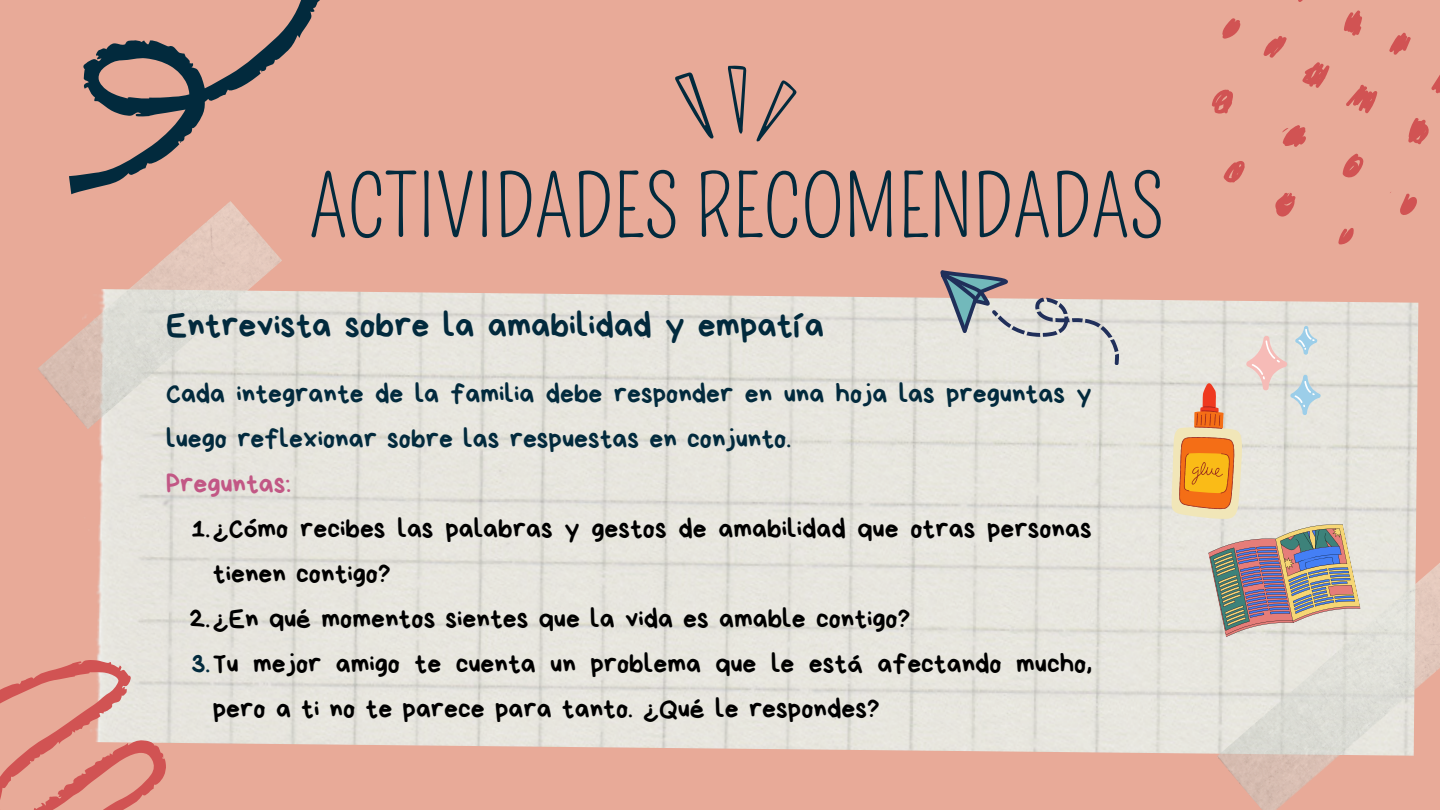
<style>
.page{position:relative;width:1440px;height:810px;background:#e8aa98}
.page>*{position:absolute;margin:0;border:0;box-sizing:border-box;transform-origin:0 0}
.t1{font:84px "Pompiere";color:#022a3d}
.t2{font:35.6px "Bryndan Write";color:#022a3d}
.t3{font:27.5px "Bryndan Write";color:#000}
.t4{font:27.5px/45px "Bryndan Write";color:#022a3d}
.t5{font:27.5px "Bryndan Write";color:#c25785}
.s1{color:#022a3d}
</style>
<div class="page">
<img style="left:97px;top:291px;width:1321px;height:463px">
<img style="left:38px;top:201px;width:244px;height:228px">
<img style="left:1216px;top:558px;width:224px;height:252px">
<svg style="left:1212px;top:0;width:228px;height:245px"></svg>
<svg style="left:940px;top:270px;width:179px;height:95px"></svg>
<svg style="left:675px;top:65px;width:122px;height:77px"></svg>
<svg style="left:69px;top:0;width:251px;height:194px"></svg>
<svg style="left:0;top:660px;width:166px;height:150px"></svg>
<svg style="left:1172px;top:325px;width:189px;height:312px;background:#d5c8ba"></svg>
<h1 class="t1" style="left:309px;top:158px;width:857px">ACTIVIDADES RECOMENDADAS</h1>
<p class="t2" style="left:166px;top:308px;width:659px">Entrevista sobre la amabilidad y empatía</p>
<p class="t4" style="left:166px;top:371px;width:927px">Cada integrante de la familia debe responder en una hoja las preguntas y luego reflexionar sobre las respuestas en conjunto.</p>
<p class="t5" style="left:166px;top:470px;width:127px">Preguntas:</p>
<p class="t3" style="left:192px;top:515px;width:902px">1.¿Cómo recibes las palabras y gestos de amabilidad que otras personas</p>
<p class="t3" style="left:213px;top:560px;width:179px">tienen contigo?</p>
<p class="t3" style="left:189px;top:605px;width:722px">2.¿En qué momentos sientes que la vida es amable contigo?</p>
<p class="t3" style="left:191px;top:650px;width:902px"><span class="s1">3.</span>Tu mejor amigo te cuenta un problema que le está afectando mucho,</p>
<p class="t3" style="left:213px;top:695px;width:668px">pero a ti no te parece para tanto. ¿Qué le respondes?</p>
</div>
